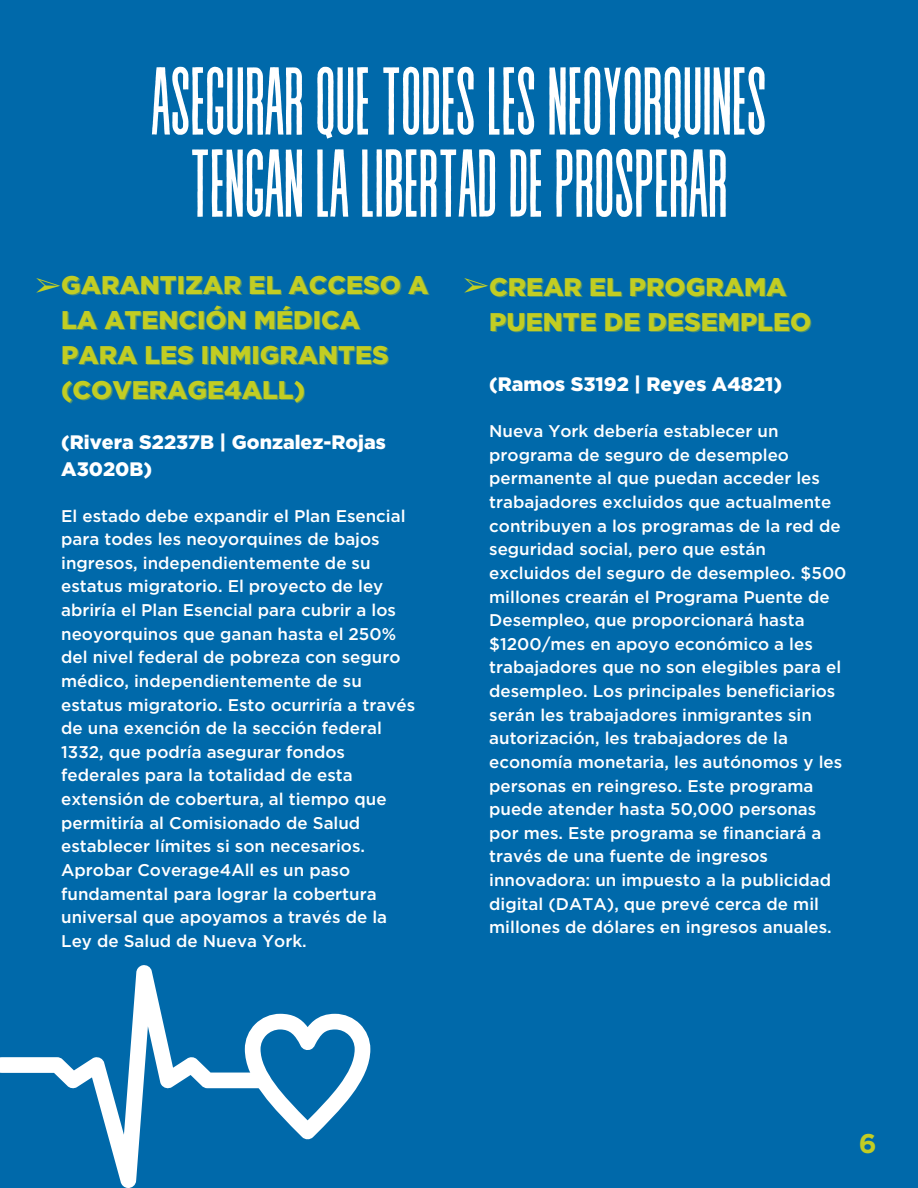
<style>
.page{position:relative;width:918px;height:1188px;background:#0069aa}
.page>*{position:absolute;margin:0;border:0;box-sizing:border-box;transform-origin:0 0}
.t1{font:96px/82.2px "Revive 80 Tall";letter-spacing:-.03em;color:#fff;text-align:center}
.t2{font:700 27px "Gotham";color:#c2cd23}
.t3{font:900 25.5px "Gotham";color:#c2cd23}
.t4{font:900 19.5px/27px "Gotham";color:#fff}
.t5{font:500 16.95px/23.7px "Gotham";color:#fff}
.s1{font-family:"Free Serif";font-weight:400;font-size:27.9px;color:#c3d021}
</style>
<div class="page">
<svg style="left:271px;top:1014px;width:99px;height:126px"></svg>
<svg style="left:0;top:965px;width:271px;height:223px"></svg>
<h3 class="t1" style="left:150px;top:69px;width:620px">ASEGURARQUETODESLESNEOYORQUINES<br>TENGANLALIBERTADDEPROSPERAR</h3>
<h1 class="t3" style="left:35px;top:274px;width:395px"><span class="s1">➢</span>GARANTIZAR EL ACCESO A</h1>
<p class="t3" style="left:61px;top:308px;width:300px">LA ATENCIÓN MÉDICA</p>
<h2 class="t3" style="left:61px;top:343px;width:329px">PARA LES INMIGRANTES</h2>
<p class="t3" style="left:61px;top:378px;width:245px">(COVERAGE4ALL)</p>
<p class="t4" style="left:61px;top:429px;width:326px">(Rivera S2237B | Gonzalez-Rojas<br>A3020B)</p>
<h2 class="t5" style="left:61px;top:505px;width:356px">El estado debe expandir el Plan Esencial para todes les neoyorquines de bajos ingresos, independientemente de su estatus migratorio. El proyecto de ley abriría el Plan Esencial para cubrir a los neoyorquinos que ganan hasta el 250% del nivel federal de pobreza con seguro médico, independientemente de su estatus migratorio. Esto ocurriría a través de una exención de la sección federal 1332, que podría asegurar fondos federales para la totalidad de esta extensión de cobertura, al tiempo que permitiría al Comisionado de Salud establecer límites si son necesarios.<br>Aprobar Coverage4All es un paso fundamental para lograr la cobertura universal que apoyamos a través de la Ley de Salud de Nueva York.</h2>
<h3 class="t3" style="left:463px;top:276px;width:325px"><span class="s1">➢</span>CREAR EL PROGRAMA</h3>
<p class="t3" style="left:489px;top:310px;width:324px">PUENTE DE DESEMPLEO</p>
<p class="t4" style="left:489px;top:372px;width:294px">(Ramos S3192 | Reyes A4821)</p>
<p class="t5" style="left:489px;top:420px;width:359px">Nueva York debería establecer un programa de seguro de desempleo permanente al que puedan acceder les trabajadores excluidos que actualmente contribuyen a los programas de la red de seguridad social, pero que están excluidos del seguro de desempleo. $500 millones crearán el Programa Puente de Desempleo, que proporcionará hasta $1200/mes en apoyo económico a les trabajadores que no son elegibles para el desempleo. Los principales beneficiarios serán les trabajadores inmigrantes sin autorización, les trabajadores de la economía monetaria, les autónomos y les personas en reingreso. Este programa puede atender hasta 50,000 personas por mes. Este programa se financiará a través de una fuente de ingresos innovadora: un impuesto a la publicidad digital (DATA), que prevé cerca de mil millones de dólares en ingresos anuales.</p>
<p class="t2" style="left:859px;top:1132px;width:19px">6</p>
</div>
